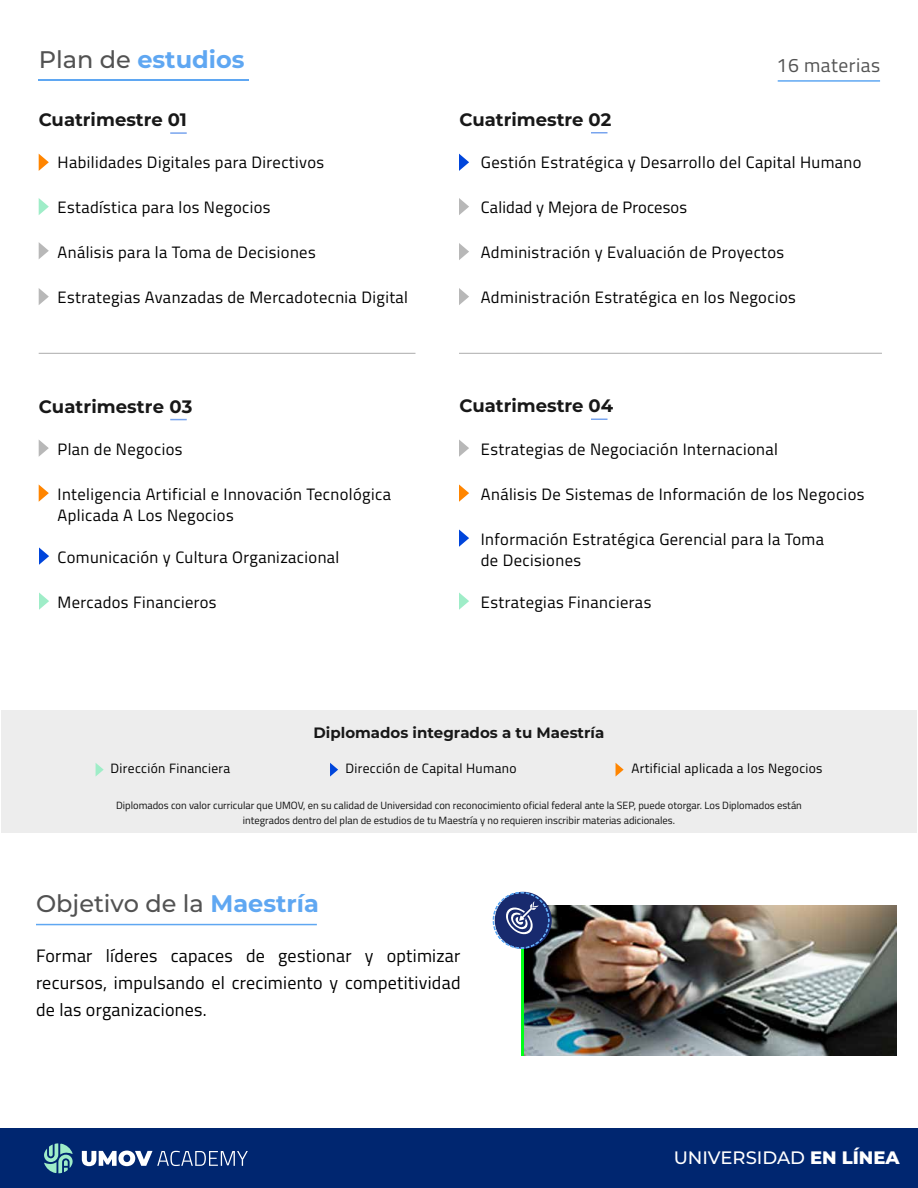
<style>
.page{position:relative;width:918px;height:1188px;background:#fff}
.page>*{position:absolute;margin:0;border:0;box-sizing:border-box;transform-origin:0 0}
.t1{font:500 24px "Montserrat";color:#525252}
.t2{font:700 24px "Montserrat";color:#5fa7f2}
.t3{font:19.5px "Titillium Web";letter-spacing:.025em;color:#525252}
.t4{font:18px/27px "Titillium Web";letter-spacing:.015em;color:#000;text-align:justify}
.t5{font:700 18px "Montserrat";color:#181818}
.t6{font:500 18px "Montserrat";color:#fff}
.t7{font:16.5px/21px "Titillium Web";letter-spacing:.025em;color:#000}
.t8{font:700 15px "Montserrat";color:#181818}
.t9{font:13.5px "Titillium Web";letter-spacing:.025em;color:#000}
.t10{font:10.5px/15px "Titillium Web";color:#111;text-align:center}
.s1{font-weight:500;color:#525252}
.s2{font-weight:700;color:#5fa7f2}
.s3{font-weight:800}
</style>
<div class="page">
<hr style="left:778px;top:80px;width:102px;height:2px;background:#5fa7f2">
<hr style="left:39px;top:79px;width:210px;height:2px;background:#5fa7f2">
<hr style="left:39px;top:353px;width:376px;height:1px;background:#acacac">
<svg style="left:170px;top:132px;width:17px;height:2px"></svg>
<svg style="left:591px;top:132px;width:16px;height:2px"></svg>
<svg style="left:170px;top:419px;width:17px;height:1px"></svg>
<svg style="left:591px;top:418px;width:16px;height:2px"></svg>
<hr style="left:459px;top:353px;width:423px;height:1px;background:#acacac">
<img style="left:524px;top:906px;width:372px;height:150px">
<hr style="left:521px;top:906px;width:3px;height:150px;background:#00ff18">
<svg style="left:492px;top:891px;width:58px;height:58px"></svg>
<svg style="left:459px;top:529px;width:10px;height:18px"></svg>
<svg style="left:459px;top:484px;width:10px;height:18px"></svg>
<svg style="left:459px;top:439px;width:10px;height:18px"></svg>
<svg style="left:459px;top:592px;width:10px;height:18px"></svg>
<svg style="left:39px;top:485px;width:10px;height:17px"></svg>
<svg style="left:39px;top:547px;width:10px;height:18px"></svg>
<svg style="left:39px;top:592px;width:10px;height:18px"></svg>
<svg style="left:39px;top:440px;width:10px;height:17px"></svg>
<svg style="left:459px;top:288px;width:10px;height:17px"></svg>
<svg style="left:459px;top:243px;width:10px;height:17px"></svg>
<svg style="left:459px;top:198px;width:10px;height:17px"></svg>
<svg style="left:39px;top:154px;width:10px;height:17px"></svg>
<svg style="left:459px;top:154px;width:10px;height:17px"></svg>
<svg style="left:39px;top:242px;width:10px;height:17px"></svg>
<svg style="left:39px;top:288px;width:10px;height:17px"></svg>
<svg style="left:39px;top:198px;width:10px;height:17px"></svg>
<hr style="left:36px;top:924px;width:281px;height:1px;background:#5fa7f2">
<div style="left:0;top:1129px;width:918px;height:59px;background:#002670"></div>
<svg style="left:82px;top:1151px;width:166px;height:15px"></svg>
<svg style="left:44px;top:1143px;width:29px;height:30px"></svg>
<div style="left:1px;top:710px;width:916px;height:122px;background:#ededed"></div>
<svg style="left:616px;top:763px;width:8px;height:13px"></svg>
<svg style="left:96px;top:763px;width:8px;height:13px"></svg>
<svg style="left:330px;top:763px;width:8px;height:14px"></svg>
<h1 class="t2" style="left:39px;top:42px;width:207px"><span class="s1">Plan de</span> estudios</h1>
<p class="t3" style="left:777px;top:51px;width:105px">16 materias</p>
<p class="t5" style="left:39px;top:107px;width:150px">Cuatrimestre 01</p>
<p class="t5" style="left:459px;top:107px;width:153px">Cuatrimestre 02</p>
<p class="t7" style="left:58px;top:151px;width:268px">Habilidades Digitales para Directivos</p>
<p class="t7" style="left:481px;top:151px;width:382px">Gestión Estratégica y Desarrollo del Capital Humano</p>
<p class="t7" style="left:58px;top:196px;width:215px">Estadística para los Negocios</p>
<p class="t7" style="left:481px;top:196px;width:208px">Calidad y Mejora de Procesos</p>
<p class="t7" style="left:58px;top:241px;width:260px">Análisis para la Toma de Decisiones</p>
<p class="t7" style="left:481px;top:241px;width:305px">Administración y Evaluación de Proyectos</p>
<p class="t7" style="left:58px;top:286px;width:352px">Estrategias Avanzadas de Mercadotecnia Digital</p>
<p class="t7" style="left:481px;top:286px;width:317px">Administración Estratégica en los Negocios</p>
<p class="t5" style="left:39px;top:393px;width:155px">Cuatrimestre 03</p>
<p class="t5" style="left:459px;top:393px;width:155px">Cuatrimestre 04</p>
<p class="t7" style="left:58px;top:438px;width:127px">Plan de Negocios</p>
<p class="t7" style="left:481px;top:438px;width:299px">Estrategias de Negociación Internacional</p>
<p class="t7" style="left:58px;top:483px;width:335px">Inteligencia Artificial e Innovación Tecnológica<br>Aplicada A Los Negocios</p>
<p class="t7" style="left:481px;top:483px;width:385px">Análisis De Sistemas de Información de los Negocios</p>
<p class="t7" style="left:58px;top:546px;width:283px">Comunicación y Cultura Organizacional</p>
<p class="t7" style="left:481px;top:528px;width:345px">Información Estratégica Gerencial para la Toma de Decisiones</p>
<p class="t7" style="left:58px;top:591px;width:161px">Mercados Financieros</p>
<p class="t7" style="left:481px;top:591px;width:172px">Estrategias Financieras</p>
<p class="t8" style="left:314px;top:721px;width:292px">Diplomados integrados a tu Maestría</p>
<p class="t9" style="left:111px;top:759px;width:121px">Dirección Financiera</p>
<p class="t9" style="left:345px;top:759px;width:173px">Dirección de Capital Humano</p>
<p class="t9" style="left:631px;top:759px;width:193px">Artificial aplicada a los Negocios</p>
<p class="t10" style="left:116px;top:797px;width:687px">Diplomados con valor curricular que UMOV, en su calidad de Universidad con reconocimiento oficial federal ante la SEP, puede otorgar. Los Diplomados están integrados dentro del plan de estudios de tu Maestría y no requieren inscribir materias adicionales.</p>
<h1 class="t1" style="left:36px;top:887px;width:284px">Objetivo de la <span class="s2">Maestría</span></h1>
<p class="t4" style="left:36px;top:941px;width:426px">Formar líderes capaces de gestionar y optimizar recursos, impulsando el crecimiento y competitividad de las organizaciones.</p>
<p class="t6" style="left:674px;top:1145px;width:228px">UNIVERSIDAD <span class="s3">EN LÍNEA</span></p>
</div>
